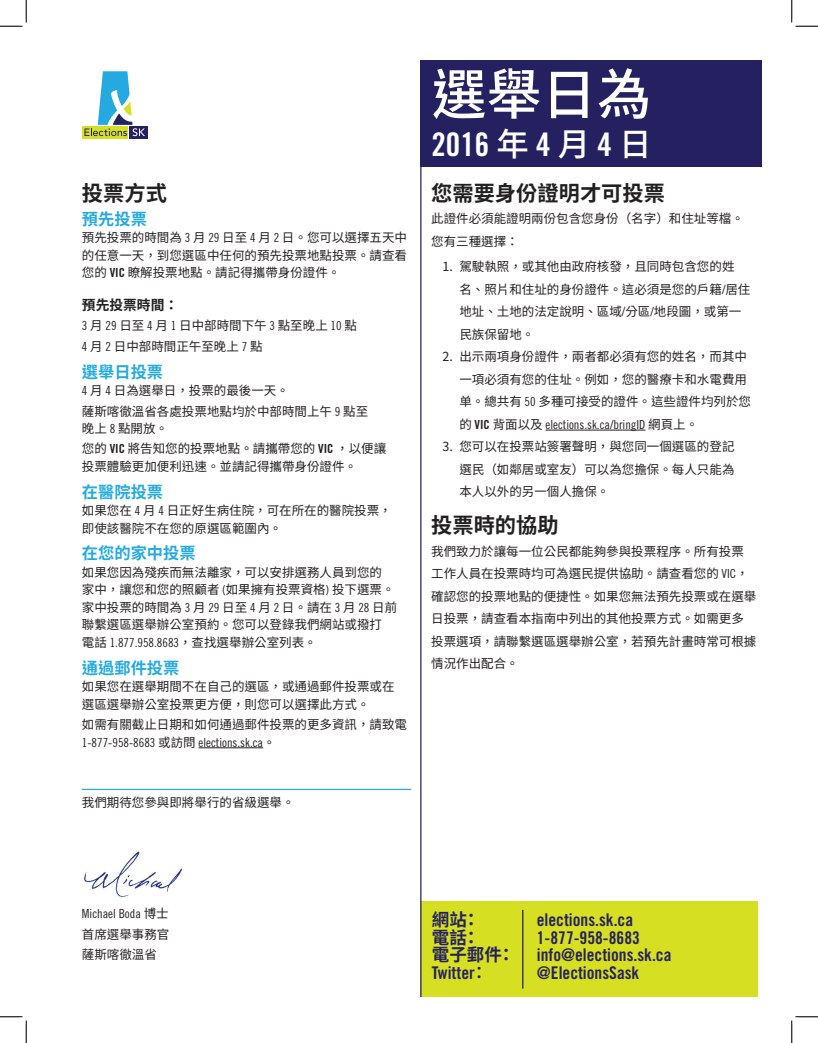
<style>
.page{position:relative;width:818px;height:1043px;background:#fff}
.page>*{position:absolute;margin:0;border:0;box-sizing:border-box;transform-origin:0 0}
.t1{font:500 55px "Noto Sans CJ Ktc";color:#fff}
.t2{font:32.5px "Trade Gothic Bold Cond Twenty";color:#fff}
.t3{font:700 21.25px "Noto Sans CJ Ktc";color:#231f20}
.t4{font:17.5px "Trade Gothic Bold Cond Twenty";color:#252161}
.t5{font:700 17.5px "Noto Sans CJ Ktc";color:#252161}
.t6{font:700 16.25px "Noto Sans CJ Ktc";color:#24aae1}
.t7{font:700 13.75px "Noto Sans CJ Ktc";color:#231f20}
.t8{font:12.5px/22.5px "Noto Sans CJ Ktc";color:#231f20}
.t9{font:12.5px "Trade Gothic Cond Eighteen";color:#231f20}
.s1{font-family:"Trade Gothic Cond Eighteen"}
.s2{font-family:"Trade Gothic Bold Cond Twenty"}
.s3{font-family:"Noto Sans CJ Ktc"}
.s4{font-family:"Noto Sans CJ Ktc";font-weight:500}
</style>
<div class="page">
<hr style="left:198px;top:747px;width:65px;height:1px;background:#231f20">
<img style="left:84px;top:851px;width:98px;height:46px">
<hr style="left:545px;top:430px;width:100px;height:1px;background:#231f20">
<div style="left:420px;top:900px;width:338px;height:96px;background:#d6df21"></div>
<hr style="left:522px;top:909px;width:1px;height:79px;background:#252161">
<hr style="left:420px;top:60px;width:1px;height:937px;background:#252161">
<div style="left:420px;top:60px;width:342px;height:107px;background:#252161"></div>
<div style="left:82px;top:126px;width:46px;height:12px;background:#d6df21"></div>
<div style="left:129px;top:126px;width:19px;height:12px;background:#252161"></div>
<svg style="left:84px;top:71px;width:61px;height:65px"></svg>
<hr style="left:82px;top:788px;width:329px;height:2px;background:#24aae1">
<svg style="left:0;top:0;width:27px;height:27px"></svg>
<svg style="left:0;top:1016px;width:27px;height:26px"></svg>
<svg style="left:791px;top:0;width:27px;height:27px"></svg>
<svg style="left:791px;top:1016px;width:27px;height:26px"></svg>
<h3 class="t3" style="left:82px;top:181px;width:86px">投票方式</h3>
<h3 class="t6" style="left:82px;top:209px;width:66px">預先投票</h3>
<p class="t8" style="left:82px;top:229px;width:326px;line-height:17.5px;text-align:justify">預先投票的時間為 <span class="s1">3</span> 月 <span class="s1">29</span> 日至 <span class="s1">4</span> 月 <span class="s1">2</span> 日。您可以選擇五天中的任意一天，到您選區中任何的預先投票地點投票。請查看您的 <span class="s2">VIC</span> 瞭解投票地點。請記得攜帶身份證件。</p>
<p class="t7" style="left:82px;top:297px;width:98px">預先投票時間：</p>
<p class="t8" style="left:82px;top:316px;width:276px;line-height:20.4px"><span class="s1">3</span> 月 <span class="s1">29</span> 日至 <span class="s1">4</span> 月 <span class="s1">1</span> 日中部時間下午 <span class="s1">3</span> 點至晚上 <span class="s1">10</span> 點<br><span class="s1">4</span> 月 <span class="s1">2</span> 日中部時間正午至晚上 <span class="s1">7</span> 點</p>
<h3 class="t6" style="left:82px;top:362px;width:83px">選舉日投票</h3>
<p class="t8" style="left:82px;top:380px;width:288px;line-height:20.4px"><span class="s1">4</span> 月 <span class="s1">4</span> 日為選舉日，投票的最後一天。<br>薩斯喀徹溫省各處投票地點均於中部時間上午 <span class="s1">9</span> 點至</p>
<p class="t8" style="left:82px;top:418px;width:306px;line-height:20.4px">晚上 <span class="s1">8</span> 點開放。<br>您的 <span class="s2">VIC</span> 將告知您的投票地點。請攜帶您的 <span class="s2">VIC</span> ，以便讓</p>
<p class="t8" style="left:82px;top:455px;width:276px">投票體驗更加便利迅速。並請記得攜帶身份證件。</p>
<h3 class="t6" style="left:82px;top:482px;width:83px">在醫院投票</h3>
<p class="t8" style="left:82px;top:502px;width:311px;line-height:17.5px">如果您在 <span class="s1">4</span> 月 <span class="s1">4</span> 日正好生病住院，可在所在的醫院投票，即使該醫院不在您的原選區範圍內。</p>
<h3 class="t6" style="left:82px;top:544px;width:115px">在您的家中投票</h3>
<p class="t8" style="left:82px;top:564px;width:317px;line-height:17.5px">如果您因為殘疾而無法離家，可以安排選務人員到您的家中，讓您和您的照顧者 <span class="s1">(</span>如果擁有投票資格<span class="s1">)</span> 投下選票。家中投票的時間為 <span class="s1">3</span> 月 <span class="s1">29</span> 日至 <span class="s1">4</span> 月 <span class="s1">2</span> 日。請在 <span class="s1">3</span> 月 <span class="s1">28</span> 日前聯繫選區選舉辦公室預約。您可以登錄我們網站或撥打</p>
<p class="t9" style="left:82px;top:635px;width:236px"><span class="s3">電話</span> 1.877.958.8683<span class="s3">，查找選舉辦公室列表。</span></p>
<h3 class="t6" style="left:82px;top:658px;width:99px">通過郵件投票</h3>
<p class="t8" style="left:82px;top:678px;width:314px;line-height:17.5px">如果您在選舉期間不在自己的選區，或通過郵件投票或在選區選舉辦公室投票更方便，則您可以選擇此方式。</p>
<p class="t8" style="left:82px;top:713px;width:326px">如需有關截止日期和如何通過郵件投票的更多資訊，請致電</p>
<p class="t9" style="left:82px;top:734px;width:195px">1-877-958-8683 <span class="s3">或訪問</span> elections.sk.ca<span class="s3">。</span></p>
<p class="t8" style="left:82px;top:791px;width:214px">我們期待您參與即將舉行的省級選舉。</p>
<h1 class="t1" style="left:431px;top:63px;width:221px">選舉日為</h1>
<h2 class="t2" style="left:431px;top:124px;width:222px">2016 <span class="s4">年</span> 4 <span class="s4">月</span> 4 <span class="s4">日</span></h2>
<h3 class="t3" style="left:431px;top:181px;width:235px">您需要身份證明才可投票</h3>
<p class="t8" style="left:431px;top:208px;width:314px">此證件必須能證明兩份包含您身份（名字）和住址等檔。您有三種選擇：</p>
<p class="t8" style="left:459px;top:256px;width:292px;text-indent:-17px">1. 駕駛執照，或其他由政府核發，且同時包含您的姓<br>名、照片和住址的身份證件。這必須是您的戶籍<span class="s1">/</span>居住地址、土地的法定說明、區域<span class="s1">/</span>分區<span class="s1">/</span>地段圖，或第一民族保留地。</p>
<p class="t8" style="left:459px;top:346px;width:293px;text-indent:-17px">2. 出示兩項身份證件，兩者都必須有您的姓名，而其中一項必須有您的住址。例如，您的醫療卡和水電費用单。總共有 <span class="s1">50</span> 多種可接受的證件。這些證件均列於您</p>
<p class="t9" style="left:459px;top:417px;width:240px"><span class="s3">的</span> <span class="s2">VIC</span> <span class="s3">背面以及</span> elections.sk.ca/bringID <span class="s3">網頁上。</span></p>
<p class="t8" style="left:459px;top:436px;width:276px;text-align:justify;text-indent:-17px">3. 您可以在投票站簽署聲明，與您同一個選區的登記選民（如鄰居或室友）可以為您擔保。每人只能為本人以外的另一個人擔保。</p>
<h3 class="t3" style="left:431px;top:513px;width:129px">投票時的協助</h3>
<p class="t8" style="left:431px;top:540px;width:327px">我們致力於讓每一位公民都能夠參與投票程序。所有投票工作人員在投票時均可為選民提供協助。請查看您的 <span class="s1">VIC</span>，確認您的投票地點的便捷性。如果您無法預先投票或在選舉日投票，請查看本指南中列出的其他投票方式。如需更多投票選項，請聯繫選區選舉辦公室，若預先計畫時常可根據情況作出配合。</p>
<p class="t9" style="left:82px;top:906px;width:88px">Michael Boda <span class="s3">博士</span></p>
<p class="t8" style="left:82px;top:924px;width:89px;line-height:20.4px">首席選舉事務官薩斯喀徹溫省</p>
<h3 class="t5" style="left:432px;top:909px;width:50px">網站：</h3>
<h3 class="t4" style="left:537px;top:909px;width:98px">elections.sk.ca</h3>
<h3 class="t5" style="left:432px;top:927px;width:50px">電話：</h3>
<h3 class="t4" style="left:537px;top:926px;width:104px">1-877-958-8683</h3>
<h3 class="t5" style="left:432px;top:944px;width:85px">電子郵件：</h3>
<h3 class="t4" style="left:537px;top:944px;width:136px">info@elections.sk.ca</h3>
<h3 class="t4" style="left:432px;top:961px;width:58px">Twitter<span class="s4">：</span></h3>
<h3 class="t4" style="left:537px;top:961px;width:104px">@ElectionsSask</h3>
</div>
